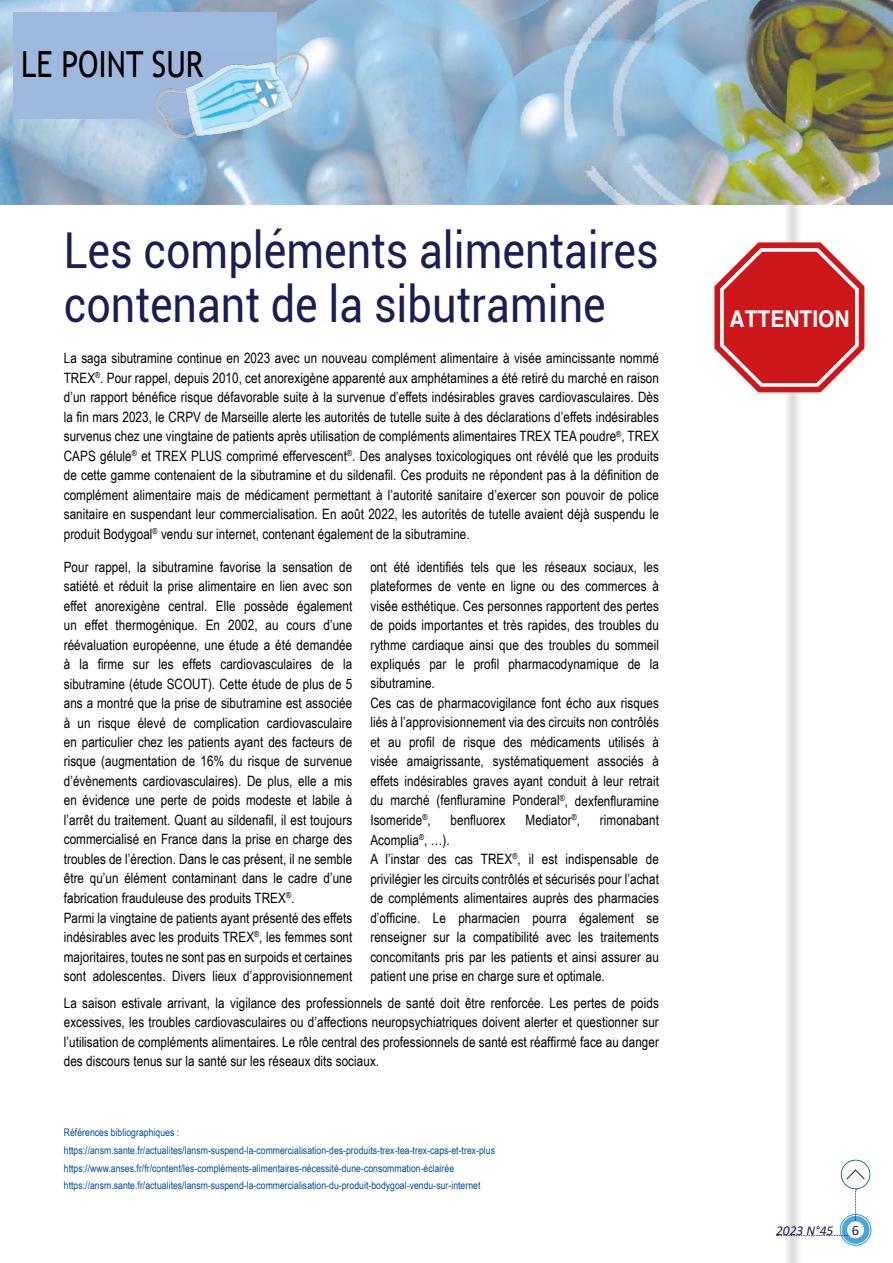
<style>
.page{position:relative;width:893px;height:1263px;background:#fff}
.page>*{position:absolute;margin:0;border:0;box-sizing:border-box;transform-origin:0 0}
.t1{font:49.5px/54px "Roboto";color:#1a1e52;scale:.87 1}
.t2{font:36px "Trebuchet MS";color:#000;scale:.83 1}
.t3{font:700 23.1px "Helvetica";color:#fff;scale:.91 1}
.t4{font:14.25px/19.5px "Arial Narrow";letter-spacing:.005em;color:#000}
.t5{font:14.25px "Calibri";color:#1a1e52}
.t6{font:italic 13.5px "Calibri";color:#1a1e52}
.t7{font:10.5px/17.7px "Arial Narrow";letter-spacing:.005em;color:#004a98}
</style>
<div class="page">
<div style="left:783px;top:0;width:20px;height:1263px;background:#000;opacity:.45"></div>
<hr style="left:783px;top:0;width:3px;height:1263px;background:#fff">
<img style="left:0;top:0;width:893px;height:204px">
<svg style="left:714px;top:242px;width:150px;height:150px"></svg>
<div style="left:826px;top:1204px;width:56px;height:42px;background:#fff;opacity:.75"></div>
<div style="left:867px;top:1239px;width:15px;height:7px;background:#fff"></div>
<svg style="left:855px;top:1190px;width:2px;height:31px"></svg>
<svg style="left:846px;top:1169px;width:19px;height:11px"></svg>
<svg style="left:777px;top:1235px;width:72px;height:1px"></svg>
<div style="left:847px;top:1221px;width:17px;height:17px;background:#fff;border-radius:50%"></div>
<div style="left:13px;top:13px;width:263px;height:106px;background:#9eb9dd"></div>
<img style="left:153px;top:51px;width:159px;height:89px">
<h2 class="t2" style="left:21px;top:42px;width:221px">LE POINT SUR</h2>
<h1 class="t1" style="left:64px;top:221px;width:685px">Les compléments alimentaires contenant de la sibutramine</h1>
<p class="t4" style="left:64px;top:348px;width:597px;text-align:justify">La saga sibutramine continue en 2023 avec un nouveau complément alimentaire à visée amincissante nommé TREX<sup>®</sup>. Pour rappel, depuis 2010, cet anorexigène apparenté aux amphétamines a été retiré du marché en raison d’un rapport bénéfice risque défavorable suite à la survenue d’effets indésirables graves cardiovasculaires. Dès la fin mars 2023, le CRPV de Marseille alerte les autorités de tutelle suite à des déclarations d’effets indésirables survenus chez une vingtaine de patients après utilisation de compléments alimentaires TREX TEA poudre<sup>®</sup>, TREX CAPS gélule<sup>®</sup> et TREX PLUS comprimé effervescent<sup>®</sup>. Des analyses toxicologiques ont révélé que les produits de cette gamme contenaient de la sibutramine et du sildenafil. Ces produits ne répondent pas à la définition de complément alimentaire mais de médicament permettant à l’autorité sanitaire d’exercer son pouvoir de police sanitaire en suspendant leur commercialisation. En août 2022, les autorités de tutelle avaient déjà suspendu le produit Bodygoal<sup>®</sup> vendu sur internet, contenant également de la sibutramine.</p>
<p class="t4" style="left:64px;top:556px;width:290px">Pour rappel, la sibutramine favorise la sensation de satiété et réduit la prise alimentaire en lien avec son effet anorexigène central. Elle possède également un effet thermogénique. En 2002, au cours d’une réévaluation européenne, une étude a été demandée à la firme sur les effets cardiovasculaires de la sibutramine (étude SCOUT). Cette étude de plus de 5 ans a montré que la prise de sibutramine est associée à un risque élevé de complication cardiovasculaire en particulier chez les patients ayant des facteurs de risque (augmentation de 16% du risque de survenue d’évènements cardiovasculaires). De plus, elle a mis en évidence une perte de poids modeste et labile à l’arrêt du traitement. Quant au sildenafil, il est toujours commercialisé en France dans la prise en charge des troubles de l’érection. Dans le cas présent, il ne semble être qu’un élément contaminant dans le cadre d’une fabrication frauduleuse des produits TREX<sup>®</sup>.<br>Parmi la vingtaine de patients ayant présenté des effets indésirables avec les produits TREX<sup>®</sup>, les femmes sont majoritaires, toutes ne sont pas en surpoids et certaines sont adolescentes. Divers lieux d’approvisionnement</p>
<p class="t4" style="left:370px;top:556px;width:290px">ont été identifiés tels que les réseaux sociaux, les plateformes de vente en ligne ou des commerces à visée esthétique. Ces personnes rapportent des pertes de poids importantes et très rapides, des troubles du rythme cardiaque ainsi que des troubles du sommeil expliqués par le profil pharmacodynamique de la sibutramine.<br>Ces cas de pharmacovigilance font écho aux risques liés à l’approvisionnement via des circuits non contrôlés et au profil de risque des médicaments utilisés à visée amaigrissante, systématiquement associés à effets indésirables graves ayant conduit à leur retrait du marché (fenfluramine Ponderal<sup>®</sup>, dexfenfluramine Isomeride<sup>®</sup>,</p>
<p class="t4" style="left:451px;top:810px;width:57px">benfluorex</p>
<p class="t4" style="left:526px;top:810px;width:56px">Mediator<sup>®</sup>,</p>
<p class="t4" style="left:600px;top:810px;width:61px">rimonabant</p>
<p class="t4" style="left:370px;top:829px;width:290px">Acomplia<sup>®</sup>, …).<br>A l’instar des cas TREX<sup>®</sup>, il est indispensable de privilégier les circuits contrôlés et sécurisés pour l’achat de compléments alimentaires auprès des pharmacies d’officine. Le pharmacien pourra également se renseigner sur la compatibilité avec les traitements concomitants pris par les patients et ainsi assurer au patient une prise en charge sure et optimale.</p>
<p class="t4" style="left:64px;top:992px;width:597px;text-align:justify">La saison estivale arrivant, la vigilance des professionnels de santé doit être renforcée. Les pertes de poids excessives, les troubles cardiovasculaires ou d’affections neuropsychiatriques doivent alerter et questionner sur l’utilisation de compléments alimentaires. Le rôle central des professionnels de santé est réaffirmé face au danger des discours tenus sur la santé sur les réseaux dits sociaux.</p>
<p class="t7" style="left:64px;top:1123px;width:433px">Références bibliographiques : https://ansm.sante.fr/actualites/lansm-suspend-la-commercialisation-des-produits-trex-tea-trex-caps-et-trex-plus https://www.anses.fr/fr/content/les-compléments-alimentaires-nécessité-dune-consommation-éclairée https://ansm.sante.fr/actualites/lansm-suspend-la-commercialisation-du-produit-bodygoal-vendu-sur-internet</p>
<h3 class="t3" style="left:730px;top:304px;width:134px">ATTENTION</h3>
<p class="t6" style="left:776px;top:1221px;width:59px">2023 N°45</p>
<p class="t5" style="left:852px;top:1220px;width:9px">6</p>
</div>
